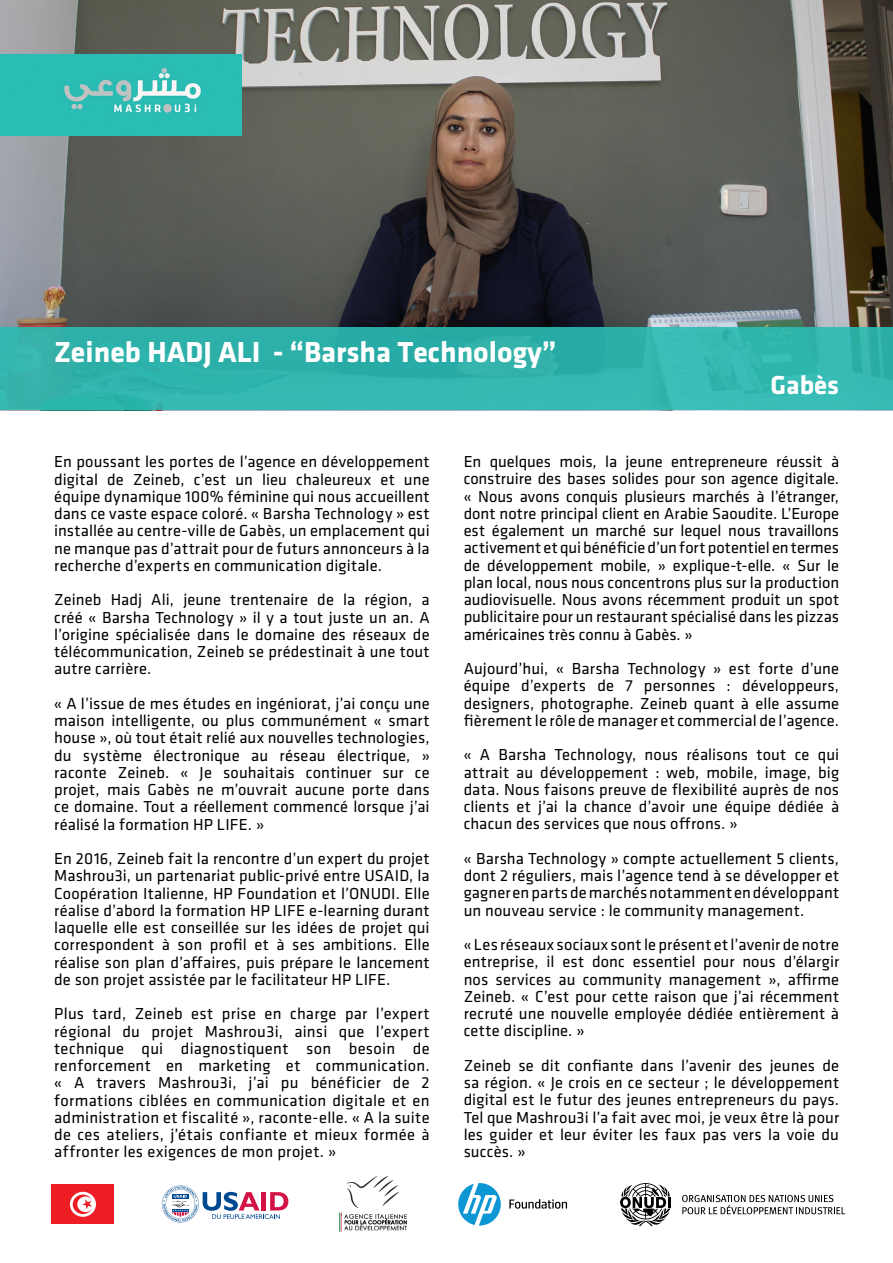
<style>
.page{position:relative;width:893px;height:1263px;background:#fff}
.page>*{position:absolute;margin:0;border:0;box-sizing:border-box;transform-origin:0 0}
.t1{font:700 30px "Klavika";color:#fff}
.t2{font:700 27px "Klavika";color:#fff}
.t3{font:16.5px/17.2px "Klavika";letter-spacing:.005em;color:#000;text-align:justify}
</style>
<div class="page">
<img style="left:0;top:0;width:893px;height:328px">
<svg style="left:458px;top:1183px;width:43px;height:42px"></svg>
<svg style="left:509px;top:1199px;width:58px;height:10px"></svg>
<svg style="left:682px;top:1195px;width:163px;height:19px"></svg>
<svg style="left:620px;top:1183px;width:51px;height:43px"></svg>
<div style="left:52px;top:1184px;width:62px;height:40px;background:#ed1d24"></div>
<svg style="left:70px;top:1192px;width:26px;height:25px"></svg>
<svg style="left:73px;top:1194px;width:19px;height:20px"></svg>
<img style="left:339px;top:1175px;width:68px;height:57px">
<svg style="left:162px;top:1185px;width:126px;height:37px"></svg>
<div style="left:0;top:328px;width:893px;height:82px;background:#33b5ad"></div>
<img style="left:0;top:54px;width:242px;height:82px">
<h1 class="t1" style="left:54px;top:335px;width:504px">Zeineb HADJ ALI - “Barsha Technology”</h1>
<h2 class="t2" style="left:770px;top:370px;width:70px">Gabès</h2>
<p class="t3" style="left:54px;top:454px;width:377px">En poussant les portes de l’agence en développement digital de Zeineb, c’est un lieu chaleureux et une équipe dynamique 100% féminine qui nous accueillent dans ce vaste espace coloré. « Barsha Technology » est installée au centre-ville de Gabès, un emplacement qui ne manque pas d’attrait pour de futurs annonceurs à la recherche d’experts en communication digitale.</p>
<p class="t3" style="left:54px;top:592px;width:377px">Zeineb Hadj Ali, jeune trentenaire de la région, a créé « Barsha Technology » il y a tout juste un an. A l’origine spécialisée dans le domaine des réseaux de télécommunication, Zeineb se prédestinait à une tout autre carrière.</p>
<p class="t3" style="left:54px;top:695px;width:377px">« A l’issue de mes études en ingéniorat, j’ai conçu une maison intelligente, ou plus communément « smart house », où tout était relié aux nouvelles technologies, du système électronique au réseau électrique, » raconte Zeineb. « Je souhaitais continuer sur ce projet, mais Gabès ne m’ouvrait aucune porte dans ce domaine. Tout a réellement commencé lorsque j’ai réalisé la formation HP LIFE. »</p>
<p class="t3" style="left:54px;top:850px;width:377px">En 2016, Zeineb fait la rencontre d’un expert du projet Mashrou3i, un partenariat public-privé entre USAID, la Coopération Italienne, HP Foundation et l’ONUDI. Elle réalise d’abord la formation HP LIFE e-learning durant laquelle elle est conseillée sur les idées de projet qui correspondent à son profil et à ses ambitions. Elle réalise son plan d’affaires, puis prépare le lancement de son projet assistée par le facilitateur HP LIFE.</p>
<p class="t3" style="left:54px;top:1005px;width:377px">Plus tard, Zeineb est prise en charge par l’expert régional du projet Mashrou3i, ainsi que l’expert technique qui diagnostiquent son besoin de renforcement en marketing et communication. « A travers Mashrou3i, j’ai pu bénéficier de 2 formations ciblées en communication digitale et en administration et fiscalité », raconte-elle. « A la suite de ces ateliers, j’étais confiante et mieux formée à affronter les exigences de mon projet. »</p>
<p class="t3" style="left:464px;top:453px;width:377px">En quelques mois, la jeune entrepreneure réussit à construire des bases solides pour son agence digitale. « Nous avons conquis plusieurs marchés à l’étranger, dont notre principal client en Arabie Saoudite. L’Europe est également un marché sur lequel nous travaillons activement et qui bénéficie d’un fort potentiel en termes de développement mobile, » explique-t-elle. « Sur le plan local, nous nous concentrons plus sur la production audiovisuelle. Nous avons récemment produit un spot publicitaire pour un restaurant spécialisé dans les pizzas américaines très connu à Gabès. »</p>
<p class="t3" style="left:464px;top:660px;width:377px">Aujourd’hui, « Barsha Technology » est forte d’une équipe d’experts de 7 personnes : développeurs, designers, photographe. Zeineb quant à elle assume fièrement le rôle de manager et commercial de l’agence.</p>
<p class="t3" style="left:464px;top:746px;width:377px">« A Barsha Technology, nous réalisons tout ce qui attrait au développement : web, mobile, image, big data. Nous faisons preuve de flexibilité auprès de nos clients et j’ai la chance d’avoir une équipe dédiée à chacun des services que nous offrons. »</p>
<p class="t3" style="left:464px;top:850px;width:377px">« Barsha Technology » compte actuellement 5 clients, dont 2 réguliers, mais l’agence tend à se développer et gagner en parts de marchés notamment en développant un nouveau service : le community management.</p>
<p class="t3" style="left:464px;top:936px;width:377px">« Les réseaux sociaux sont le présent et l’avenir de notre entreprise, il est donc essentiel pour nous d’élargir nos services au community management », affirme Zeineb. « C’est pour cette raison que j’ai récemment recruté une nouvelle employée dédiée entièrement à cette discipline. »</p>
<p class="t3" style="left:464px;top:1057px;width:377px">Zeineb se dit confiante dans l’avenir des jeunes de sa région. « Je crois en ce secteur ; le développement digital est le futur des jeunes entrepreneurs du pays.<br>Tel que Mashrou3i l’a fait avec moi, je veux être là pour les guider et leur éviter les faux pas vers la voie du succès. »</p>
</div>
